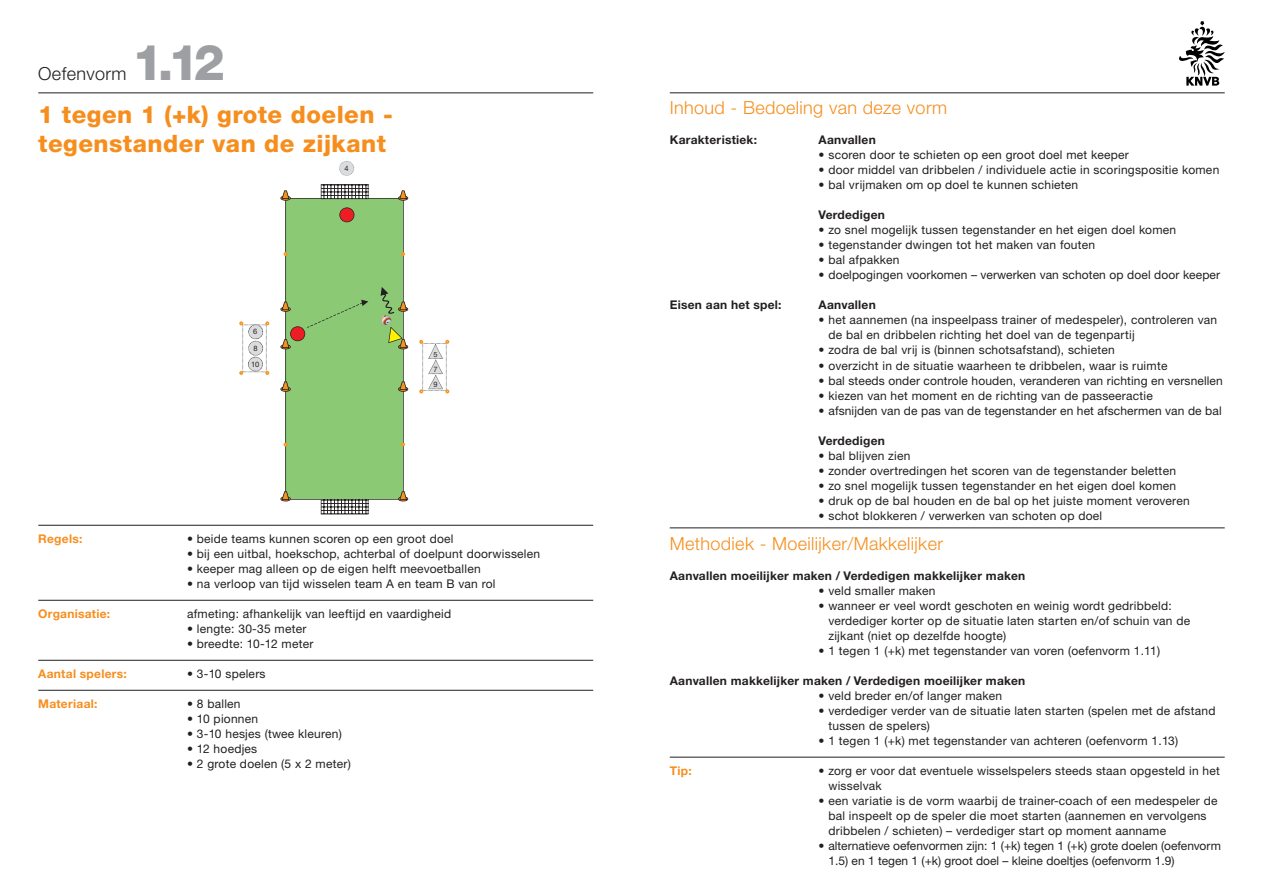
<style>
.page{position:relative;width:1263px;height:893px;background:#fff}
.page>*{position:absolute;margin:0;border:0;box-sizing:border-box;transform-origin:0 0}
.t1{font:800 49.5px "Helvetica Neue";color:#9d9fa2}
.t2{font:800 24px/28.8px "Helvetica Neue";letter-spacing:.02em;color:#f68e1e}
.t3{font:300 18px "Helvetica Neue";letter-spacing:.02em;color:#f68e1e}
.t4{font:300 18px "Helvetica Neue";letter-spacing:.02em;color:#231f20}
.t5{font:12px/15px "Helvetica Neue CE";letter-spacing:.02em;color:#231f20}
.t6{font:700 12px "Helvetica Neue CE";letter-spacing:.02em;color:#231f20}
.t7{font:12px/15px "Helvetica Neue CE";color:#231f20}
.t8{font:700 12px "Helvetica Neue CE";letter-spacing:.02em;color:#f68e1e}
.t9{font:7.5px "Helvetica Neue";color:#231f20}
.t10{font:7.05px "Helvetica Neue";color:#231f20;scale:1.06 1}
</style>
<div class="page">
<svg style="left:1179px;top:21px;width:46px;height:65px"></svg>
<hr style="left:38px;top:92px;width:555px;height:1px;background:#231f20">
<hr style="left:38px;top:525px;width:555px;height:1px;background:#231f20">
<hr style="left:38px;top:600px;width:555px;height:1px;background:#231f20">
<hr style="left:38px;top:660px;width:555px;height:1px;background:#231f20">
<hr style="left:38px;top:690px;width:555px;height:1px;background:#231f20">
<hr style="left:670px;top:92px;width:555px;height:1px;background:#231f20">
<hr style="left:670px;top:527px;width:555px;height:1px;background:#231f20">
<hr style="left:670px;top:757px;width:555px;height:1px;background:#231f20">
<svg style="left:339px;top:161px;width:15px;height:15px"></svg>
<svg style="left:239px;top:321px;width:30px;height:54px"></svg>
<svg style="left:419px;top:340px;width:30px;height:53px"></svg>
<svg style="left:280px;top:184px;width:128px;height:330px;background:#99c882"></svg>
<h3 class="t4" style="left:38px;top:62px;width:90px">Oefenvorm</h3>
<h1 class="t1" style="left:132px;top:33px;width:94px">1.12</h1>
<h2 class="t2" style="left:38px;top:100px;width:356px">1 tegen 1 (+k) grote doelen - tegenstander van de zijkant</h2>
<p class="t9" style="left:344px;top:164px;width:6px">4</p>
<p class="t9" style="left:253px;top:327px;width:6px">6</p>
<p class="t9" style="left:254px;top:344px;width:6px">8</p>
<p class="t9" style="left:251px;top:360px;width:10px">10</p>
<p class="t10" style="left:433px;top:350px;width:5px">5</p>
<p class="t9" style="left:434px;top:365px;width:6px">7</p>
<p class="t9" style="left:433px;top:380px;width:6px">9</p>
<p class="t8" style="left:38px;top:531px;width:46px">Regels:</p>
<p class="t5" style="left:187px;top:531px;width:268px">• beide teams kunnen scoren op een groot doel</p>
<p class="t5" style="left:187px;top:546px;width:355px">• bij een uitbal, hoekschop, achterbal of doelpunt doorwisselen</p>
<p class="t5" style="left:187px;top:561px;width:295px">• keeper mag alleen op de eigen helft meevoetballen</p>
<p class="t5" style="left:187px;top:576px;width:310px">• na verloop van tijd wisselen team A en team B van rol</p>
<p class="t8" style="left:38px;top:606px;width:73px">Organisatie:</p>
<p class="t5" style="left:187px;top:606px;width:265px">afmeting: afhankelijk van leeftijd en vaardigheid</p>
<p class="t5" style="left:187px;top:621px;width:121px">• lengte: 30-35 meter</p>
<p class="t5" style="left:187px;top:636px;width:128px">• breedte: 10-12 meter</p>
<p class="t8" style="left:38px;top:666px;width:90px">Aantal spelers:</p>
<p class="t5" style="left:187px;top:666px;width:80px">• 3-10 spelers</p>
<p class="t8" style="left:38px;top:696px;width:61px">Materiaal:</p>
<p class="t5" style="left:187px;top:696px;width:55px">• 8 ballen</p>
<p class="t5" style="left:187px;top:711px;width:73px">• 10 pionnen</p>
<p class="t5" style="left:187px;top:726px;width:156px">• 3-10 hesjes (twee kleuren)</p>
<p class="t5" style="left:187px;top:741px;width:72px">• 12 hoedjes</p>
<p class="t5" style="left:187px;top:756px;width:165px">• 2 grote doelen (5 x 2 meter)</p>
<h3 class="t3" style="left:670px;top:97px;width:279px">Inhoud - Bedoeling van deze vorm</h3>
<p class="t6" style="left:670px;top:133px;width:89px">Karakteristiek:</p>
<p class="t6" style="left:819px;top:133px;width:59px">Aanvallen</p>
<p class="t5" style="left:819px;top:148px;width:312px">• scoren door te schieten op een groot doel met keeper</p>
<p class="t5" style="left:819px;top:163px;width:402px">• door middel van dribbelen / individuele actie in scoringspositie komen</p>
<p class="t5" style="left:819px;top:178px;width:261px">• bal vrijmaken om op doel te kunnen schieten</p>
<p class="t6" style="left:819px;top:208px;width:68px">Verdedigen</p>
<p class="t5" style="left:819px;top:223px;width:359px">• zo snel mogelijk tussen tegenstander en het eigen doel komen</p>
<p class="t5" style="left:819px;top:238px;width:278px">• tegenstander dwingen tot het maken van fouten</p>
<p class="t5" style="left:819px;top:253px;width:82px">• bal afpakken</p>
<p class="t5" style="left:819px;top:268px;width:403px">• doelpogingen voorkomen – verwerken van schoten op doel door keeper</p>
<p class="t6" style="left:670px;top:298px;width:113px">Eisen aan het spel:</p>
<p class="t6" style="left:819px;top:298px;width:59px">Aanvallen</p>
<p class="t5" style="left:828px;top:313px;width:390px;text-indent:-10px">• het aannemen (na inspeelpass trainer of medespeler), controleren van de bal en dribbelen richting het doel van de tegenpartij</p>
<p class="t5" style="left:819px;top:343px;width:298px">• zodra de bal vrij is (binnen schotsafstand), schieten</p>
<p class="t5" style="left:819px;top:358px;width:350px">• overzicht in de situatie waarheen te dribbelen, waar is ruimte</p>
<p class="t5" style="left:819px;top:373px;width:406px">• bal steeds onder controle houden, veranderen van richting en versnellen</p>
<p class="t5" style="left:819px;top:388px;width:336px">• kiezen van het moment en de richting van de passeeractie</p>
<p class="t5" style="left:819px;top:403px;width:405px">• afsnijden van de pas van de tegenstander en het afschermen van de bal</p>
<p class="t6" style="left:819px;top:433px;width:68px">Verdedigen</p>
<p class="t5" style="left:819px;top:448px;width:93px">• bal blijven zien</p>
<p class="t5" style="left:819px;top:463px;width:359px">• zonder overtredingen het scoren van de tegenstander beletten</p>
<p class="t5" style="left:819px;top:478px;width:359px">• zo snel mogelijk tussen tegenstander en het eigen doel komen</p>
<p class="t5" style="left:819px;top:493px;width:373px">• druk op de bal houden en de bal op het juiste moment veroveren</p>
<p class="t5" style="left:819px;top:508px;width:285px">• schot blokkeren / verwerken van schoten op doel</p>
<h3 class="t3" style="left:670px;top:532px;width:275px">Methodiek - Moeilijker/Makkelijker</h3>
<p class="t6" style="left:670px;top:568px;width:357px">Aanvallen moeilijker maken / Verdedigen makkelijker maken</p>
<p class="t5" style="left:819px;top:583px;width:118px">• veld smaller maken</p>
<p class="t5" style="left:828px;top:598px;width:363px;text-indent:-10px">• wanneer er veel wordt geschoten en weinig wordt gedribbeld: verdediger korter op de situatie laten starten en/of schuin van de zijkant (niet op dezelfde hoogte)</p>
<p class="t5" style="left:818px;top:643px;width:343px">• 1 tegen 1 (+k) met tegenstander van voren (oefenvorm 1.11)</p>
<p class="t6" style="left:670px;top:673px;width:357px">Aanvallen makkelijker maken / Verdedigen moeilijker maken</p>
<p class="t5" style="left:818px;top:688px;width:185px">• veld breder en/of langer maken</p>
<p class="t5" style="left:828px;top:703px;width:389px;text-indent:-10px">• verdediger verder van de situatie laten starten (spelen met de afstand tussen de spelers)</p>
<p class="t5" style="left:818px;top:733px;width:361px">• 1 tegen 1 (+k) met tegenstander van achteren (oefenvorm 1.13)</p>
<p class="t8" style="left:670px;top:763px;width:24px">Tip:</p>
<p class="t5" style="left:828px;top:763px;width:393px;text-indent:-10px">• zorg er voor dat eventuele wisselspelers steeds staan opgesteld in het wisselvak</p>
<p class="t5" style="left:828px;top:793px;width:391px;text-indent:-10px">• een variatie is de vorm waarbij de trainer-coach of een medespeler de bal inspeelt op de speler die moet starten (aannemen en vervolgens dribbelen / schieten) – verdediger start op moment aanname</p>
<p class="t7" style="left:828px;top:838px;width:394px;text-indent:-10px">• alternatieve oefenvormen zijn: 1 (+k) tegen 1 (+k) grote doelen (oefenvorm<br>1.5) en 1 tegen 1 (+k) groot doel – kleine doeltjes (oefenvorm 1.9)</p>
</div>
